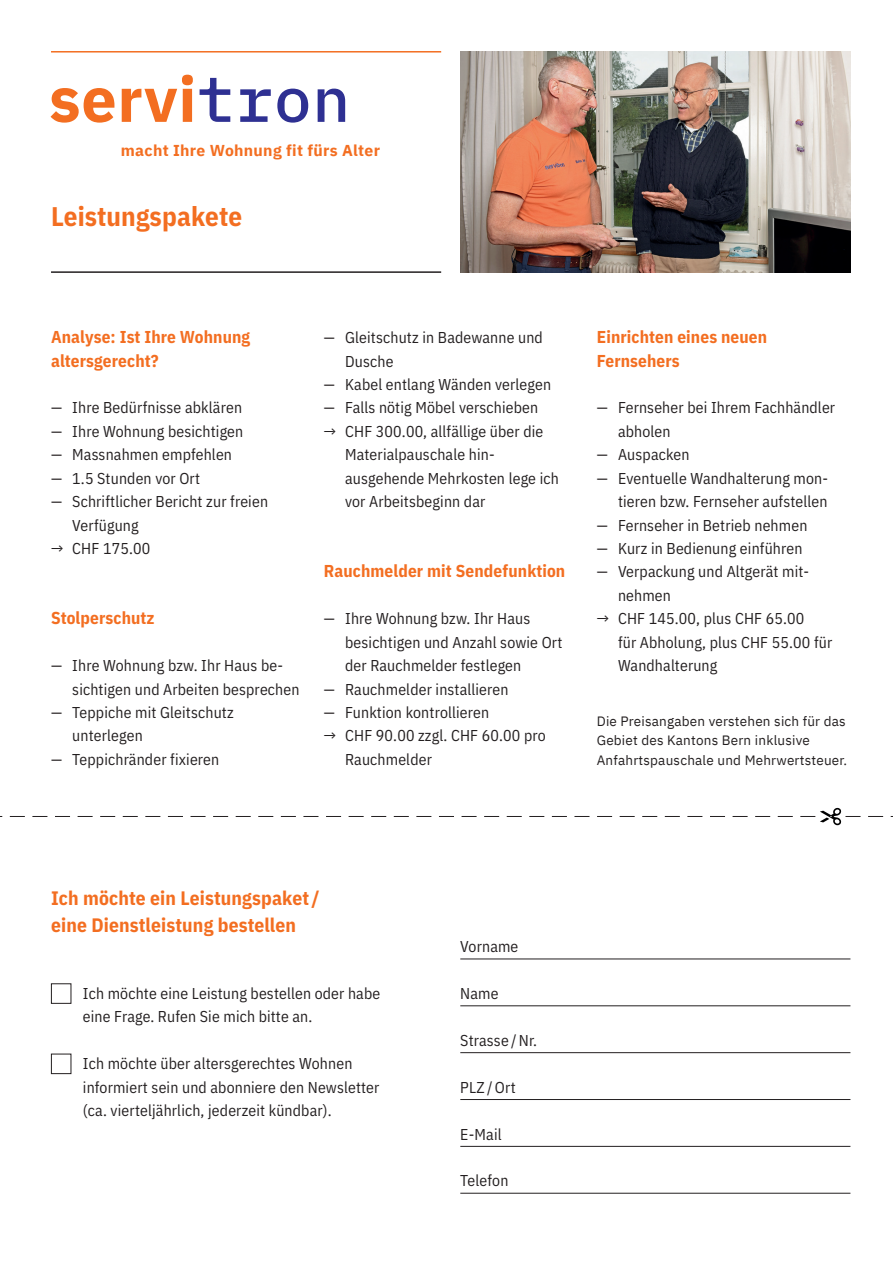
<style>
.page{position:relative;width:893px;height:1263px;background:#fff}
.page>*{position:absolute;margin:0;border:0;box-sizing:border-box;transform-origin:0 0}
.t1{font:700 63px "IBM Plex Sans";letter-spacing:.01em;color:#f36e21}
.t2{font:700 27px "IBM Plex Sans Cond";letter-spacing:.005em;color:#f36e21}
.t3{font:700 19.5px/27px "IBM Plex Sans Cond";letter-spacing:.01em;color:#f36e21}
.t4{font:700 17.25px/23.4px "IBM Plex Sans Cond";letter-spacing:.01em;color:#f36e21}
.t5{font:15.75px/23.4px "IBM Plex Sans Cond";letter-spacing:.01em;color:#231f20}
.t6{font:700 15.75px "IBM Plex Sans";letter-spacing:.02em;color:#f36e21}
.t7{font:13.5px/19.5px "IBM Plex Sans";letter-spacing:.015em;color:#231f20}
.s1{font-family:"IBM Plex Mono";font-weight:500;color:#2e3092}
</style>
<div class="page">
<hr style="left:460px;top:958px;width:390px;height:1px;background:#231f20">
<div style="left:51px;top:1054px;width:20px;height:20px;border:1px solid #231f20"></div>
<div style="left:51px;top:983px;width:20px;height:21px;border:1px solid #231f20"></div>
<hr style="left:460px;top:1005px;width:390px;height:1px;background:#231f20">
<hr style="left:460px;top:1052px;width:390px;height:1px;background:#231f20">
<hr style="left:460px;top:1099px;width:390px;height:1px;background:#231f20">
<hr style="left:460px;top:1146px;width:390px;height:1px;background:#231f20">
<hr style="left:460px;top:1193px;width:390px;height:1px;background:#231f20">
<hr style="left:51px;top:271px;width:390px;height:2px;background:#231f20">
<hr style="left:51px;top:51px;width:390px;height:2px;background:#f36e21">
<svg style="left:0;top:808px;width:893px;height:17px"></svg>
<img style="left:460px;top:51px;width:390px;height:222px">
<h1 class="t1" style="left:49px;top:49px;width:303px">servi<span class="s1">tron</span></h1>
<p class="t6" style="left:121px;top:138px;width:261px">macht Ihre Wohnung fit fürs Alter</p>
<h2 class="t2" style="left:51px;top:195px;width:193px">Leistungspakete</h2>
<p class="t4" style="left:51px;top:324px;width:201px">Analyse: Ist Ihre Wohnung altersgerecht?</p>
<p class="t5" style="left:51px;top:395px;width:193px">— Ihre Bedürfnisse abklären</p>
<p class="t5" style="left:51px;top:418px;width:194px">— Ihre Wohnung besichtigen</p>
<p class="t5" style="left:51px;top:442px;width:183px">— Massnahmen empfehlen</p>
<p class="t5" style="left:51px;top:465px;width:151px">— 1.5 Stunden vor Ort</p>
<p class="t5" style="left:72px;top:488px;width:197px;text-indent:-21px">— Schriftlicher Bericht zur freien<br>Verfügung</p>
<p class="t5" style="left:51px;top:535px;width:101px">→ CHF 175.00</p>
<p class="t4" style="left:51px;top:605px;width:105px">Stolperschutz</p>
<p class="t5" style="left:72px;top:652px;width:229px;text-indent:-21px">— Ihre Wohnung bzw. Ihr Haus be&shy;sichtigen und Arbeiten besprechen</p>
<p class="t5" style="left:72px;top:699px;width:163px;text-indent:-21px">— Teppiche mit Gleitschutz unterlegen</p>
<p class="t5" style="left:51px;top:746px;width:170px">— Teppichränder fixieren</p>
<p class="t5" style="left:345px;top:324px;width:199px;text-indent:-21px">— Gleitschutz in Badewanne und<br>Dusche</p>
<p class="t5" style="left:324px;top:371px;width:229px">— Kabel entlang Wänden verlegen</p>
<p class="t5" style="left:324px;top:395px;width:216px">— Falls nötig Möbel verschieben</p>
<p class="t5" style="left:345px;top:418px;width:215px;text-indent:-21px">→ CHF 300.00, allfällige über die<br>Materialpauschale hin&shy;ausgehende Mehrkosten lege ich vor Arbeitsbeginn dar</p>
<p class="t4" style="left:324px;top:558px;width:243px">Rauchmelder mit Sendefunktion</p>
<p class="t5" style="left:345px;top:606px;width:219px;text-indent:-21px">— Ihre Wohnung bzw. Ihr Haus besichtigen und Anzahl sowie Ort der Rauchmelder festlegen</p>
<p class="t5" style="left:324px;top:676px;width:186px">— Rauchmelder installieren</p>
<p class="t5" style="left:324px;top:699px;width:167px">— Funktion kontrollieren</p>
<p class="t5" style="left:345px;top:723px;width:202px;text-indent:-21px">→ CHF 90.00 zzgl. CHF 60.00 pro<br>Rauchmelder</p>
<p class="t4" style="left:597px;top:324px;width:172px">Einrichten eines neuen<br>Fernsehers</p>
<p class="t5" style="left:618px;top:395px;width:219px;text-indent:-21px">— Fernseher bei Ihrem Fachhändler abholen</p>
<p class="t5" style="left:597px;top:442px;width:94px">— Auspacken</p>
<p class="t5" style="left:597px;top:465px;width:233px;text-align:right">— Eventuelle Wandhalterung mon&shy;tieren bzw. Fernseher aufstellen</p>
<p class="t5" style="left:597px;top:512px;width:212px">— Fernseher in Betrieb nehmen</p>
<p class="t5" style="left:597px;top:535px;width:207px">— Kurz in Bedienung einführen</p>
<p class="t5" style="left:618px;top:559px;width:193px;text-indent:-21px">— Verpackung und Altgerät mit&shy;nehmen</p>
<p class="t5" style="left:618px;top:606px;width:216px;text-indent:-21px">→ CHF 145.00, plus CHF 65.00<br>für Abholung, plus CHF 55.00 für<br>Wandhalterung</p>
<p class="t7" style="left:597px;top:710px;width:252px">Die Preisangaben verstehen sich für das<br>Gebiet des Kantons Bern inklusive<br>Anfahrtspauschale und Mehrwertsteuer.</p>
<p class="t3" style="left:51px;top:883px;width:270px">Ich möchte ein Leistungspaket/ eine Dienstleistung bestellen</p>
<p class="t5" style="left:83px;top:980px;width:299px">Ich möchte eine Leistung bestellen oder habe eine Frage. Rufen Sie mich bitte an.</p>
<p class="t5" style="left:83px;top:1051px;width:298px">Ich möchte über altersgerechtes Wohnen informiert sein und abonniere den Newsletter (ca. vierteljährlich, jederzeit kündbar).</p>
<p class="t5" style="left:460px;top:933px;width:60px">Vorname</p>
<p class="t5" style="left:460px;top:980px;width:40px">Name</p>
<p class="t5" style="left:460px;top:1027px;width:78px">Strasse /Nr.</p>
<p class="t5" style="left:460px;top:1074px;width:57px">PLZ /Ort</p>
<p class="t5" style="left:460px;top:1121px;width:43px">E-Mail</p>
<p class="t5" style="left:460px;top:1168px;width:50px">Telefon</p>
</div>
